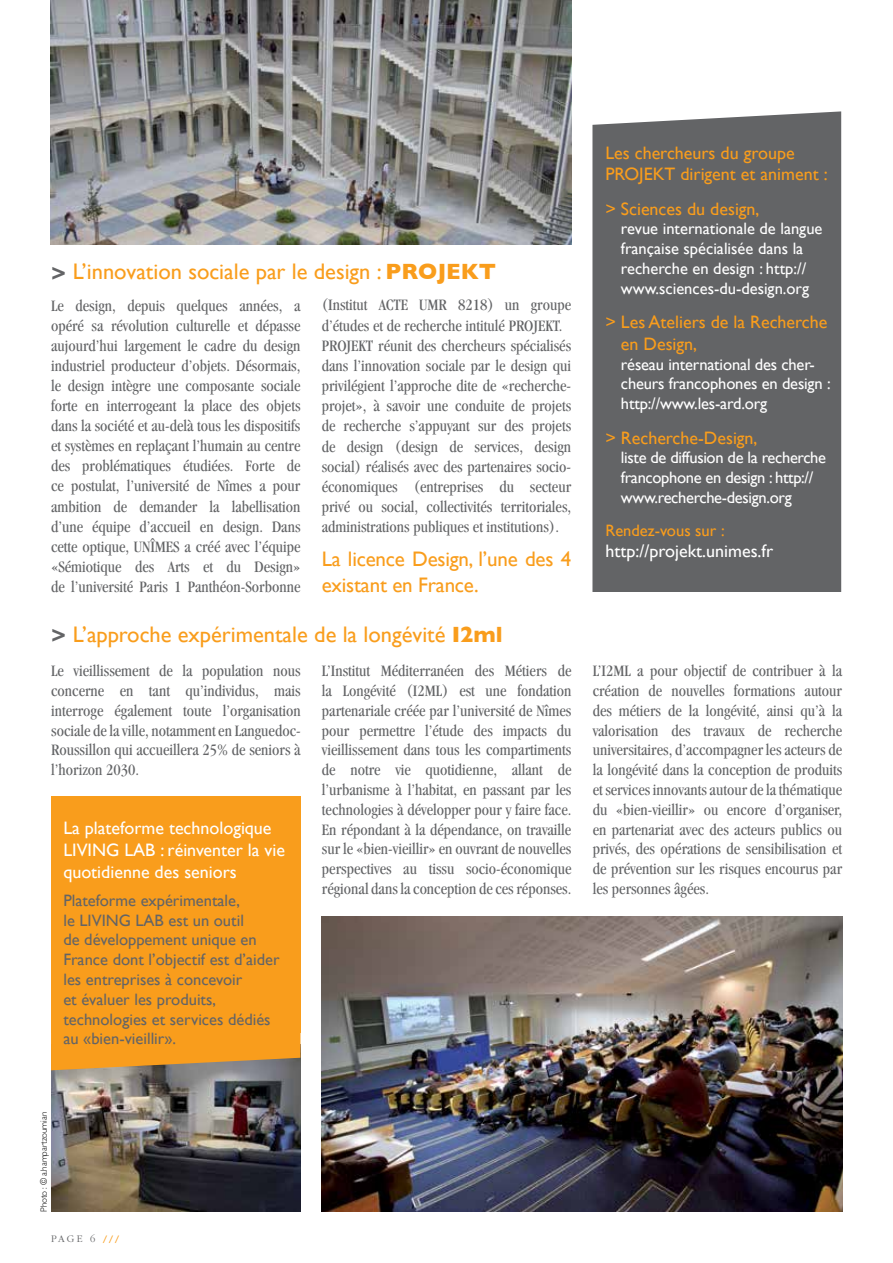
<style>
.page{position:relative;width:893px;height:1263px;background:#fff}
.page>*{position:absolute;margin:0;border:0;box-sizing:border-box;transform-origin:0 0}
.t1{font:22.5px "Gill Sans";color:#f99d1c}
.t2{font:21px/25.5px "Gill Sans";letter-spacing:-.01em;color:#f99d1c}
.t3{font:18px/21.6px "Gill Sans";color:#f99d1c}
.t4{font:18px/21.6px "Gill Sans";color:#fff}
.t5{font:condensed 16.5px/19.8px "Garamond";color:#636466;text-align:justify}
.t6{font:16.5px/19.8px "Gill Sans";letter-spacing:-.01em;color:#fff}
.t7{font:16.5px/19.8px "Gill Sans";color:#636466}
.t8{font:16.5px "Gill Sans";color:#f99d1c}
.t9{font:300 10.5px "Garamond";color:#636466}
.t10{font:300 9px "Gill Sans";letter-spacing:-.01em;color:#000}
.s1{font-weight:700;color:#636466}
.s2{font-weight:700}
.s3{font-weight:400;color:#f99d1c}
</style>
<div class="page">
<img style="left:51px;top:1070px;width:249px;height:142px">
<div style="left:51px;top:796px;width:249px;height:236px;background:#f99d1c"></div>
<svg style="left:51px;top:1032px;width:249px;height:38px;background:#e5972b"></svg>
<img style="left:322px;top:916px;width:520px;height:296px">
<div style="left:592px;top:111px;width:249px;height:481px;background:#636466"></div>
<img style="left:51px;top:0;width:520px;height:244px">
<h1 class="t1" style="left:51px;top:258px;width:447px"><span class="s1">&gt;</span> L’innovation sociale par le design : <span class="s2">PROJEKT</span></h1>
<p class="t5" style="left:51px;top:295px;width:251px">Le design, depuis quelques années, a opéré sa révolution culturelle et dépasse aujourd’hui largement le cadre du design industriel producteur d’objets. Désormais, le design intègre une composante sociale forte en interrogeant la place des objets dans la société et au-delà tous les dispositifs et systèmes en replaçant l’humain au centre des problématiques étudiées. Forte de ce postulat, l’université de Nîmes a pour ambition de demander la labellisation d’une équipe d’accueil en design. Dans cette optique, UNÎMES a créé avec l’équipe «Sémiotique des Arts et du Design» de l’université Paris 1 Panthéon-Sorbonne</p>
<p class="t5" style="left:322px;top:295px;width:251px;text-align:left">(Institut ACTE UMR 8218) un groupe d’études et de recherche intitulé PROJEKT.<br>PROJEKT réunit des chercheurs spécialisés dans l’innovation sociale par le design qui privilégient l’approche dite de «recherche&shy;projet», à savoir une conduite de projets de recherche s’appuyant sur des projets de design (design de services, design social) réalisés avec des partenaires socio&shy;économiques (entreprises du secteur privé ou social, collectivités territoriales, administrations publiques et institutions).</p>
<p class="t2" style="left:322px;top:546px;width:251px">La licence Design, l’une des 4 existant en France.</p>
<h1 class="t1" style="left:51px;top:621px;width:453px"><span class="s1">&gt;</span> L’approche expérimentale de la longévité <span class="s2">I2ml</span></h1>
<p class="t3" style="left:605px;top:142px;width:224px">Les chercheurs du groupe<br>PROJEKT dirigent et animent :</p>
<p class="t3" style="left:605px;top:198px;width:156px">&gt; Sciences du design,</p>
<p class="t6" style="left:621px;top:219px;width:203px">revue internationale de langue française spécialisée dans la recherche en design : http:// www.sciences-du-design.org</p>
<p class="t3" style="left:621px;top:311px;width:208px;text-indent:-16px">&gt; Les Ateliers de la Recherche en Design,</p>
<p class="t6" style="left:621px;top:354px;width:211px">réseau international des cher&shy;cheurs francophones en design : http://www.les-ard.org</p>
<p class="t3" style="left:605px;top:426px;width:154px">&gt; Recherche-Design,</p>
<p class="t6" style="left:621px;top:448px;width:207px">liste de diffusion de la recherche francophone en design : http:// www.recherche-design.org</p>
<p class="t8" style="left:605px;top:520px;width:121px">Rendez-vous sur :</p>
<p class="t4" style="left:605px;top:540px;width:169px">http://projekt.unimes.fr</p>
<p class="t5" style="left:51px;top:661px;width:251px">Le vieillissement de la population nous concerne en tant qu’individus, mais interroge également toute l’organisation sociale de la ville, notamment en Languedoc-Roussillon qui accueillera 25% de seniors à l’horizon 2030.</p>
<p class="t5" style="left:322px;top:661px;width:251px">L’Institut Méditerranéen des Métiers de la Longévité (I2ML) est une fondation partenariale créée par l’université de Nîmes pour permettre l’étude des impacts du vieillissement dans tous les compartiments de notre vie quotidienne, allant de l’urbanisme à l’habitat, en passant par les technologies à développer pour y faire face.<br>En répondant à la dépendance, on travaille sur le «bien-vieillir» en ouvrant de nouvelles perspectives au tissu socio-économique régional dans la conception de ces réponses.</p>
<p class="t5" style="left:593px;top:661px;width:251px">L’I2ML a pour objectif de contribuer à la création de nouvelles formations autour des métiers de la longévité, ainsi qu’à la valorisation des travaux de recherche universitaires, d’accompagner les acteurs de la longévité dans la conception de produits et services innovants autour de la thématique du «bien-vieillir» ou encore d’organiser, en partenariat avec des acteurs publics ou privés, des opérations de sensibilisation et de prévention sur les risques encourus par les personnes âgées.</p>
<p class="t4" style="left:63px;top:817px;width:223px">La plateforme technologique<br>Living Lab : réinventer la vie quotidienne des seniors</p>
<p class="t7" style="left:63px;top:890px;width:218px">Plateforme expérimentale,<br>le Living Lab est un outil<br>de développement unique en<br>France dont l’objectif est d’aider les entreprises à concevoir<br>et évaluer les produits, technologies et services dédiés au «bien-vieillir».</p>
<p class="t10" style="left:39px;top:1212px;width:101px;rotate:-90deg">Photo : © a.hampartzoumian</p>
<p class="t9" style="left:51px;top:1233px;width:69px">page 6 <span class="s3">///</span></p>
</div>
